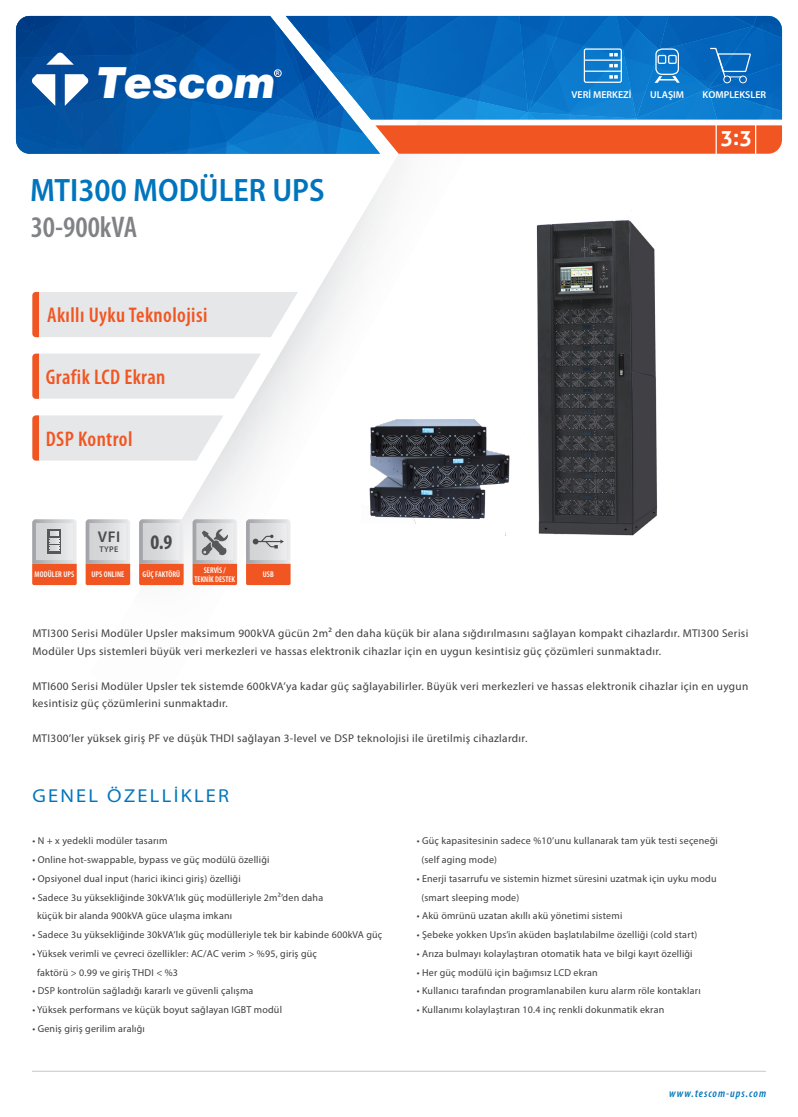
<style>
.page{position:relative;width:798px;height:1117px;background:#fff}
.page>*{position:absolute;margin:0;border:0;box-sizing:border-box;transform-origin:0 0}
.t1{font:italic 900 42.88px "Swiss 721 BT";color:#fff}
.t2{font:600 semi-condensed 32.5px "Myriad Pro";color:#0075bd}
.t3{font:600 condensed 30px "Myriad Pro";color:#808285}
.t4{font:600 condensed 21.25px "Myriad Pro";letter-spacing:.02em;color:#f15622}
.t5{font:700 21.25px "Aller";color:#fff}
.t6{font:700 condensed 20.75px "Myriad Pro";color:#4b4c4d}
.t7{font:semi-expanded 18.75px "Myriad Pro";letter-spacing:.12em;color:#0075bd}
.t8{font:600 15.62px "Myriad Pro";color:#4b4c4d}
.t9{font:11.25px/17.5px "Myriad Pro";letter-spacing:.03em;color:#3e3e3f}
.t10{font:italic 600 condensed 11.25px "Myriad Pro";letter-spacing:.09em;color:#0075bd}
.t11{font:10px "Myriad Pro";letter-spacing:.02em;color:#3e3e3f}
.t12{font:600 10px "Myriad Pro";color:#fff}
.t13{font:600 condensed 8.25px/9.4px "Myriad Pro";color:#fff;text-align:center}
.t14{font:600 8.25px "Myriad Pro";color:#4b4c4d}
.t15{font:700 5.12px "Arial";color:#fff}
</style>
<div class="page">
<img style="left:90px;top:155px;width:312px;height:431px">
<svg style="left:32px;top:292px;width:266px;height:45px;background:#e7e4e4"></svg>
<svg style="left:32px;top:353px;width:229px;height:46px;background:#e8e4e5"></svg>
<svg style="left:32px;top:415px;width:191px;height:45px;background:#e8e3e3"></svg>
<hr style="left:32px;top:1070px;width:733px;height:1px;background:#c7c8ca">
<img style="left:505px;top:220px;width:153px;height:315px">
<img style="left:361px;top:410px;width:152px;height:114px">
<svg style="left:32px;top:517px;width:153px;height:68px;background:#e1b7aa"></svg>
<svg style="left:191px;top:517px;width:101px;height:68px;background:#dab0a3"></svg>
<svg style="left:16px;top:16px;width:766px;height:138px;background:#2e6baa"></svg>
<p class="t1" style="left:98px;top:56px;width:179px">Tescom</p>
<p class="t15" style="left:276px;top:70px;width:5px">R</p>
<p class="t2" style="left:30px;top:170px;width:296px">MTI300 MODÜLER UPS</p>
<p class="t3" style="left:31px;top:208px;width:108px">30-900kVA</p>
<p class="t4" style="left:47px;top:302px;width:162px">Akıllı Uyku Teknolojisi</p>
<p class="t4" style="left:46px;top:363px;width:121px">Grafik LCD Ekran</p>
<p class="t4" style="left:46px;top:426px;width:88px">DSP Kontrol</p>
<p class="t8" style="left:98px;top:526px;width:24px">VFI</p>
<p class="t14" style="left:99px;top:543px;width:21px">TYPE</p>
<p class="t6" style="left:150px;top:529px;width:23px">0.9</p>
<p class="t13" style="left:194px;top:565px;width:42px">SERVİS /<br>TEKNİK DESTEK</p>
<p class="t13" style="left:35px;top:569px;width:41px">MODÜLER UPS</p>
<p class="t13" style="left:263px;top:569px;width:12px">USB</p>
<p class="t13" style="left:143px;top:569px;width:39px">GÜÇ FAKTÖRÜ</p>
<p class="t13" style="left:91px;top:569px;width:34px">UPS ONLINE</p>
<p class="t12" style="left:571px;top:88px;width:61px">VERİ MERKEZİ</p>
<p class="t12" style="left:650px;top:88px;width:36px">ULAŞIM</p>
<p class="t12" style="left:702px;top:88px;width:65px">KOMPLEKSLER</p>
<p class="t5" style="left:720px;top:125px;width:33px">3:3</p>
<p class="t9" style="left:32px;top:624px;width:717px">MTI300 Serisi Modüler Upsler maksimum 900kVA gücün 2m² den daha küçük bir alana sığdırılmasını sağlayan kompakt cihazlardır. MTI300 Serisi<br>Modüler Ups sistemleri büyük veri merkezleri ve hassas elektronik cihazlar için en uygun kesintisiz güç çözümleri sunmaktadır.</p>
<p class="t9" style="left:32px;top:676px;width:717px">MTI600 Serisi Modüler Upsler tek sistemde 600kVA’ya kadar güç sağlayabilirler. Büyük veri merkezleri ve hassas elektronik cihazlar için en uygun kesintisiz güç çözümlerini sunmaktadır.</p>
<p class="t9" style="left:32px;top:729px;width:496px">MTI300’ler yüksek giriş PF ve düşük THDI sağlayan 3-level ve DSP teknolojisi ile üretilmiş cihazlardır.</p>
<p class="t7" style="left:32px;top:784px;width:198px">GENEL ÖZELLİKLER</p>
<p class="t11" style="left:32px;top:834px;width:137px">• N + x yedekli modüler tasarım</p>
<p class="t11" style="left:32px;top:853px;width:238px">• Online hot-swappable, bypass ve güç modülü özelliği</p>
<p class="t11" style="left:32px;top:872px;width:210px">• Opsiyonel dual input (harici ikinci giriş) özelliği</p>
<p class="t11" style="left:32px;top:890px;width:292px">• Sadece 3u yüksekliğinde 30kVA’lık güç modülleriyle 2m²’den daha</p>
<p class="t11" style="left:37px;top:909px;width:196px">küçük bir alanda 900kVA güce ulaşma imkanı</p>
<p class="t11" style="left:32px;top:928px;width:351px">• Sadece 3u yüksekliğinde 30kVA’lık güç modülleriyle tek bir kabinde 600kVA güç</p>
<p class="t11" style="left:32px;top:947px;width:286px">• Yüksek verimli ve çevreci özellikler: AC/AC verim &gt; %95, giriş güç</p>
<p class="t11" style="left:37px;top:965px;width:142px">faktörü &gt; 0.99 ve giriş THDI &lt; %3</p>
<p class="t11" style="left:32px;top:984px;width:222px">• DSP kontrolün sağladığı kararlı ve güvenli çalışma</p>
<p class="t11" style="left:32px;top:1003px;width:251px">• Yüksek performans ve küçük boyut sağlayan IGBT modül</p>
<p class="t11" style="left:32px;top:1022px;width:114px">• Geniş giriş gerilim aralığı</p>
<p class="t11" style="left:416px;top:834px;width:302px">• Güç kapasitesinin sadece %10’unu kullanarak tam yük testi seçeneği</p>
<p class="t11" style="left:421px;top:853px;width:77px">(self aging mode)</p>
<p class="t11" style="left:416px;top:872px;width:301px">• Enerji tasarrufu ve sistemin hizmet süresini uzatmak için uyku modu</p>
<p class="t11" style="left:421px;top:890px;width:99px">(smart sleeping mode)</p>
<p class="t11" style="left:416px;top:909px;width:207px">• Akü ömrünü uzatan akıllı akü yönetimi sistemi</p>
<p class="t11" style="left:416px;top:928px;width:282px">• Şebeke yokken Ups’in aküden başlatılabilme özelliği (cold start)</p>
<p class="t11" style="left:416px;top:947px;width:277px">• Arıza bulmayı kolaylaştıran otomatik hata ve bilgi kayıt özelliği</p>
<p class="t11" style="left:416px;top:965px;width:182px">• Her güç modülü için bağımsız LCD ekran</p>
<p class="t11" style="left:416px;top:984px;width:285px">• Kullanıcı tarafından programlanabilen kuru alarm röle kontakları</p>
<p class="t11" style="left:416px;top:1003px;width:249px">• Kullanımı kolaylaştıran 10.4 inç renkli dokunmatik ekran</p>
<p class="t10" style="left:669px;top:1086px;width:98px">www.tescom-ups.com</p>
</div>
